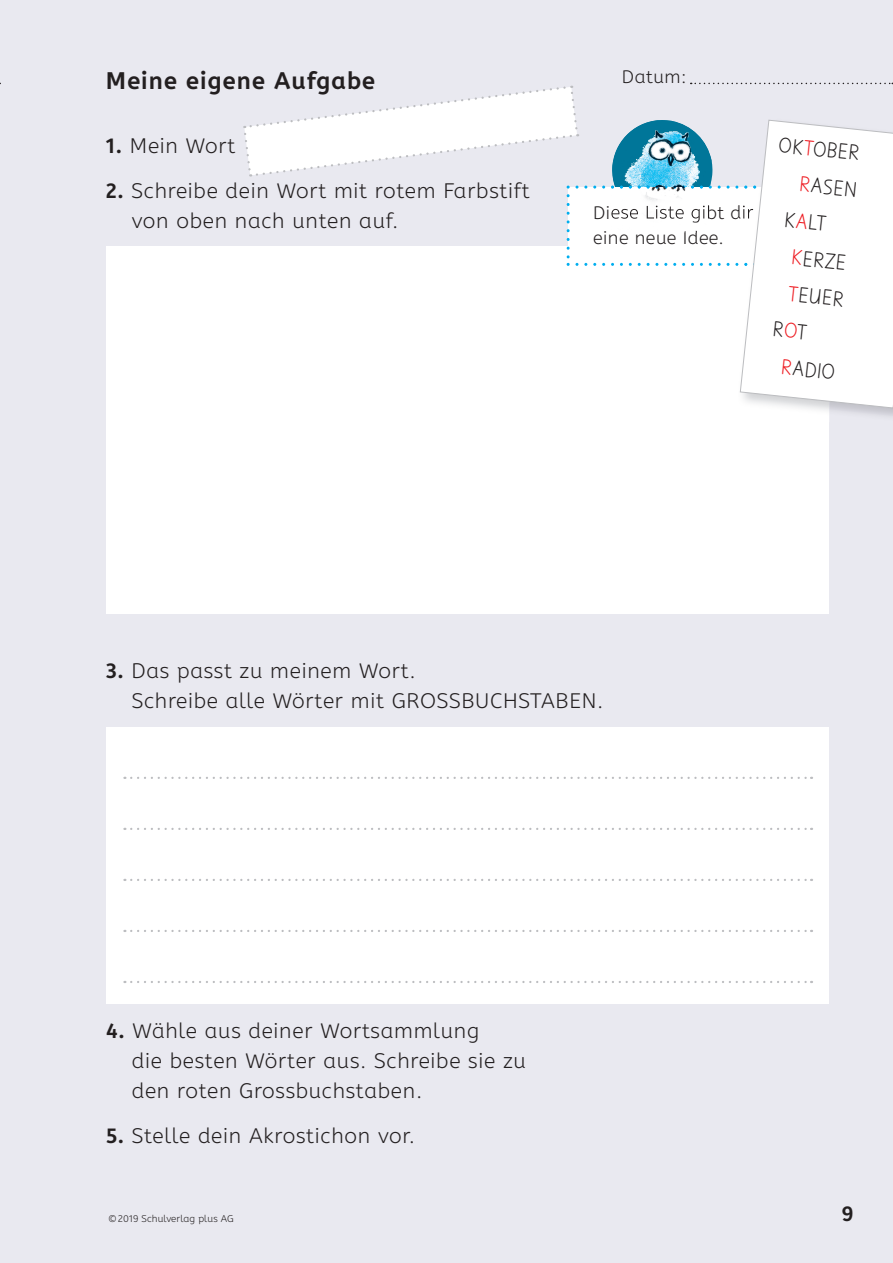
<style>
.page{position:relative;width:893px;height:1263px;background:#e9e9f0}
.page>*{position:absolute;margin:0;border:0;box-sizing:border-box;transform-origin:0 0}
.t1{font:700 24px "A Be Zeh EDU";letter-spacing:.045em;color:#231f20}
.t2{font:22.65px "DCH Basisschrift";color:#231f20}
.t3{font:300 21px/30px "A Be Zeh EDU";letter-spacing:.035em;color:#231f20}
.t4{font:700 21px "A Be Zeh EDU";color:#231f20}
.t5{font:300 18px "A Be Zeh EDU";letter-spacing:.025em;color:#231f20}
.t6{font:300 9.75px "A Be Zeh EDU";letter-spacing:.01em;color:#231f20}
.s1{font-weight:700}
.s2{color:#ee1d23}
</style>
<div class="page">
<div style="left:106px;top:727px;width:723px;height:276px;background:#fff"></div>
<svg style="left:131px;top:777px;width:681px;height:2px"></svg>
<svg style="left:131px;top:828px;width:681px;height:2px"></svg>
<svg style="left:131px;top:879px;width:681px;height:2px"></svg>
<svg style="left:131px;top:930px;width:681px;height:2px"></svg>
<svg style="left:131px;top:981px;width:681px;height:2px"></svg>
<div style="left:106px;top:246px;width:723px;height:368px;background:#fff"></div>
<svg style="left:243px;top:83px;width:650px;height:326px"></svg>
<p class="t1" style="left:106px;top:65px;width:270px">Meine eigene Aufgabe</p>
<p class="t5" style="left:622px;top:65px;width:66px">Datum:</p>
<p class="t3" style="left:106px;top:131px;width:131px"><span class="s1">1.</span> Mein Wort</p>
<p class="t3" style="left:132px;top:176px;width:399px;text-indent:-26px"><span class="s1">2.</span> Schreibe dein Wort mit rotem Farbstift von oben nach unten auf.</p>
<p class="t5" style="left:593px;top:227px;width:132px">eine neue Idee.</p>
<p class="t2" style="left:780px;top:132px;width:82px;rotate:6deg">OK<span class="s2">T</span>OBER</p>
<p class="t2" style="left:801px;top:171px;width:58px;rotate:6deg"><span class="s2">R</span>ASEN</p>
<p class="t2" style="left:786px;top:206px;width:43px;rotate:6deg">K<span class="s2">A</span>LT</p>
<p class="t2" style="left:793px;top:244px;width:56px;rotate:6deg"><span class="s2">K</span>ERZE</p>
<p class="t2" style="left:790px;top:281px;width:57px;rotate:6deg"><span class="s2">T</span>EUER</p>
<p class="t2" style="left:783px;top:354px;width:55px;rotate:6deg"><span class="s2">R</span>ADIO</p>
<p class="t3" style="left:132px;top:656px;width:473px;text-indent:-26px"><span class="s1">3.</span> Das passt zu meinem Wort.<br>Schreibe alle Wörter mit GROSSBUCHSTABEN.</p>
<p class="t3" style="left:132px;top:1016px;width:396px;text-indent:-26px"><span class="s1">4.</span> Wähle aus deiner Wortsammlung<br>die besten Wörter aus. Schreibe sie zu den roten Grossbuchstaben.</p>
<p class="t3" style="left:106px;top:1121px;width:310px"><span class="s1">5.</span> Stelle dein Akrostichon vor.</p>
<p class="t6" style="left:108px;top:1212px;width:127px">© 2019 Schulverlag plus AG</p>
<p class="t4" style="left:842px;top:1200px;width:13px">9</p>
</div>
